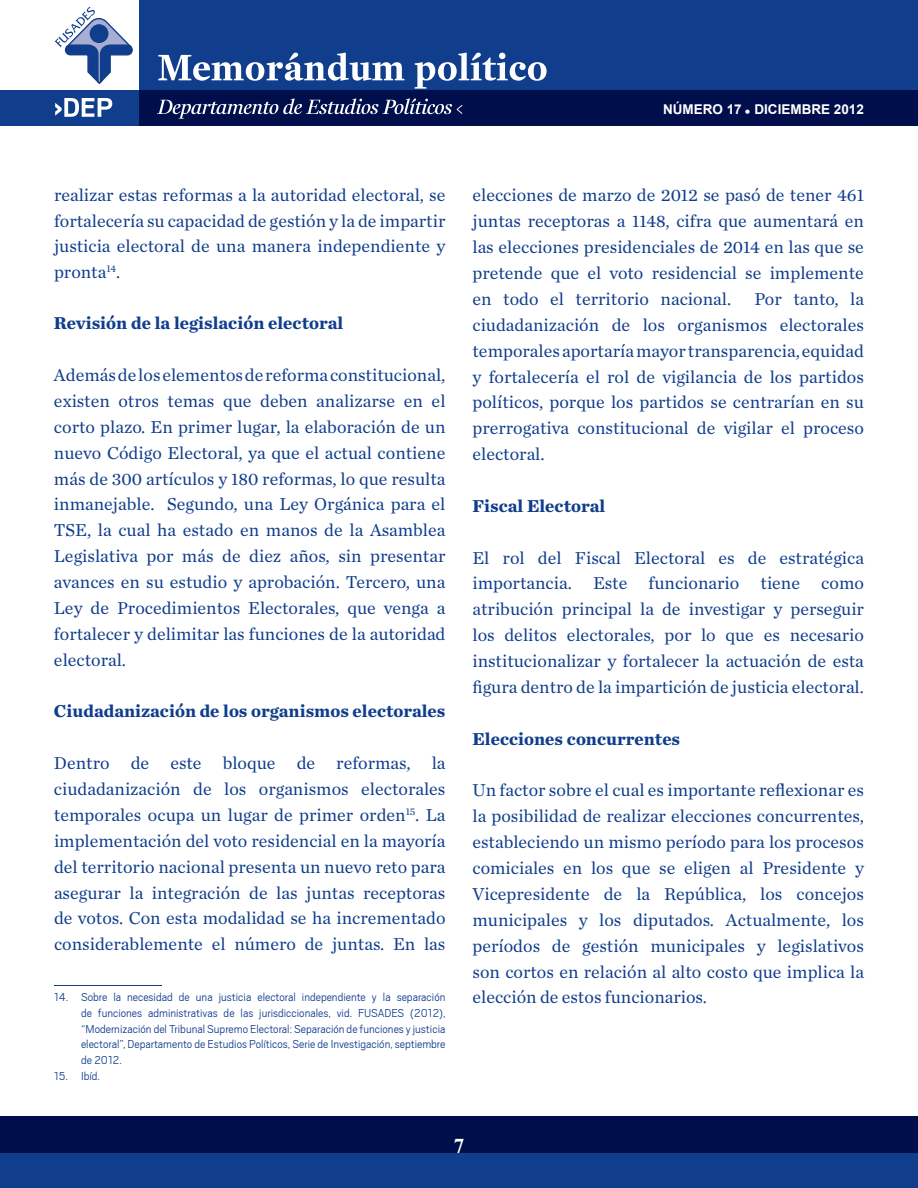
<style>
.page{position:relative;width:918px;height:1188px;background:#fff}
.page>*{position:absolute;margin:0;border:0;box-sizing:border-box;transform-origin:0 0}
.t1{font:700 21px "Times New Roman";color:#fff}
.t2{font:18px/25.8px "Chronicle Text G1";color:#103d8c;text-align:justify}
.t3{font:700 18px "Chronicle Text G1";color:#103d8c}
.t4{font:700 13.5px "Arial";color:#fff}
.t5{font:300 12.75px/15.8px "Scout";color:#103d8c;text-align:justify}
</style>
<div class="page">
<div style="left:0;top:1116px;width:918px;height:72px;background:#103d8c"></div>
<div style="left:0;top:1116px;width:918px;height:37px;background:#010e4c"></div>
<div style="left:140px;top:0;width:778px;height:126px;background:#103d8c"></div>
<svg style="left:0;top:90px;width:918px;height:36px;background:#031555"></svg>
<svg style="left:55px;top:98px;width:57px;height:19px"></svg>
<svg style="left:158px;top:53px;width:389px;height:36px"></svg>
<svg style="left:157px;top:99px;width:305px;height:20px;background:#364071"></svg>
<svg style="left:54px;top:7px;width:79px;height:77px"></svg>
<hr style="left:54px;top:985px;width:108px;height:1px;background:#103d8c">
<svg style="left:746px;top:109px;width:4px;height:5px"></svg>
<p class="t4" style="left:663px;top:102px;width:202px">NÚMERO 17 DICIEMBRE 2012</p>
<p class="t2" style="left:54px;top:182px;width:393px">realizar estas reformas a la autoridad electoral, se fortalecería su capacidad de gestión y la de impartir justicia electoral de una manera independiente y pronta<sup>14</sup>.</p>
<p class="t3" style="left:54px;top:309px;width:291px">Revisión de la legislación electoral</p>
<p class="t2" style="left:54px;top:361px;width:393px">Además de los elementos de reforma constitucional, existen otros temas que deben analizarse en el corto plazo. En primer lugar, la elaboración de un nuevo Código Electoral, ya que el actual contiene más de 300 artículos y 180 reformas, lo que resulta inmanejable. Segundo, una Ley Orgánica para el TSE, la cual ha estado en manos de la Asamblea Legislativa por más de diez años, sin presentar avances en su estudio y aprobación. Tercero, una Ley de Procedimientos Electorales, que venga a fortalecer y delimitar las funciones de la autoridad electoral.</p>
<p class="t3" style="left:54px;top:697px;width:393px">Ciudadanización de los organismos electorales</p>
<p class="t2" style="left:54px;top:749px;width:393px">Dentro de este bloque de reformas, la ciudadanización de los organismos electorales temporales ocupa un lugar de primer orden<sup>15</sup>. La implementación del voto residencial en la mayoría del territorio nacional presenta un nuevo reto para asegurar la integración de las juntas receptoras de votos. Con esta modalidad se ha incrementado considerablemente el número de juntas. En las</p>
<p class="t5" style="left:81px;top:989px;width:366px;text-indent:-27px">14. Sobre la necesidad de una justicia electoral independiente y la separación de funciones administrativas de las jurisdiccionales, vid. FUSADES (2012), “Modernización del Tribunal Supremo Electoral: Separación de funciones y justicia electoral”, Departamento de Estudios Políticos, Serie de Investigación, septiembre de 2012.</p>
<p class="t5" style="left:54px;top:1068px;width:47px">15. Ibíd.</p>
<p class="t2" style="left:472px;top:182px;width:393px">elecciones de marzo de 2012 se pasó de tener 461 juntas receptoras a 1148, cifra que aumentará en las elecciones presidenciales de 2014 en las que se pretende que el voto residencial se implemente en todo el territorio nacional.</p>
<p class="t2" style="left:472px;top:285px;width:393px;text-indent:282px">Por tanto, la ciudadanización de los organismos electorales temporales aportaría mayor transparencia, equidad y fortalecería el rol de vigilancia de los partidos políticos, porque los partidos se centrarían en su prerrogativa constitucional de vigilar el proceso electoral.</p>
<p class="t3" style="left:472px;top:491px;width:134px">Fiscal Electoral</p>
<p class="t2" style="left:472px;top:544px;width:393px">El rol del Fiscal Electoral es de estratégica importancia. Este funcionario tiene como atribución principal la de investigar y perseguir los delitos electorales, por lo que es necesario institucionalizar y fortalecer la actuación de esta figura dentro de la impartición de justicia electoral.</p>
<p class="t3" style="left:472px;top:724px;width:209px">Elecciones concurrentes</p>
<p class="t2" style="left:472px;top:777px;width:393px">Un factor sobre el cual es importante reflexionar es la posibilidad de realizar elecciones concurrentes, estableciendo un mismo período para los procesos comiciales en los que se eligen al Presidente y Vicepresidente de la República, los concejos municipales y los diputados. Actualmente, los períodos de gestión municipales y legislativos son cortos en relación al alto costo que implica la elección de estos funcionarios.</p>
<p class="t1" style="left:454px;top:1131px;width:12px">7</p>
</div>
